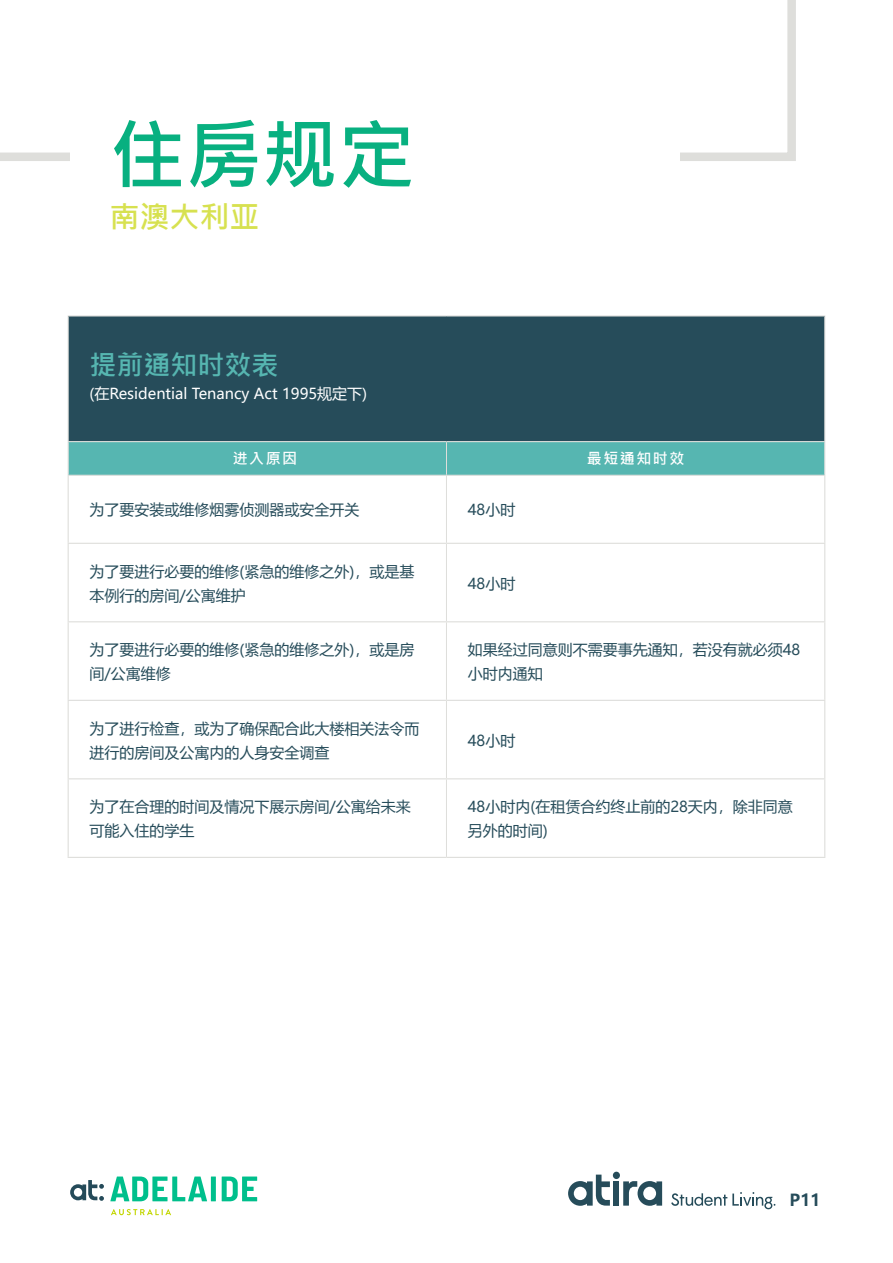
<style>
.page{position:relative;width:893px;height:1263px;background:#fff}
.page>*{position:absolute;margin:0;border:0;box-sizing:border-box;transform-origin:0 0}
.t1{font:700 76.2px "Microsoft Jheng Hei";color:#08b080}
.t2{font:700 30px "Microsoft Jheng Hei";color:#d7e150}
.t3{font:700 27px "Microsoft Jheng Hei";color:#56b6b1}
.t4{font:700 16.5px "Microsoft Ya Hei";color:#264c5a}
.t5{font:15px/24px "Microsoft Ya Hei";color:#264c5a}
.t6{font:15px "Microsoft Ya Hei";color:#fff}
.t7{font:700 15px "Microsoft Jheng Hei";letter-spacing:.1em;color:#fff}
.s1{color:#264c5a}
</style>
<div class="page">
<svg style="left:568px;top:1174px;width:42px;height:32px"></svg>
<div style="left:614px;top:1181px;width:5px;height:24px;background:#264c5a"></div>
<div style="left:613px;top:1172px;width:7px;height:7px;background:#264c5a;border-radius:50%"></div>
<svg style="left:623px;top:1181px;width:39px;height:25px"></svg>
<svg style="left:671px;top:1192px;width:104px;height:17px"></svg>
<svg style="left:70px;top:1180px;width:34px;height:21px"></svg>
<svg style="left:111px;top:1209px;width:60px;height:6px"></svg>
<svg style="left:222px;top:1176px;width:35px;height:25px"></svg>
<svg style="left:110px;top:1176px;width:106px;height:25px"></svg>
<svg style="left:0;top:0;width:796px;height:161px"></svg>
<div style="left:70px;top:31px;width:609px;height:173px;background:#fff"></div>
<div style="left:68px;top:316px;width:757px;height:126px;background:#264c5a"></div>
<div style="left:69px;top:442px;width:755px;height:33px;background:#56b6b1"></div>
<hr style="left:446px;top:442px;width:1px;height:33px;background:#dededb">
<hr style="left:446px;top:476px;width:1px;height:67px;background:#dededb">
<hr style="left:446px;top:544px;width:1px;height:77px;background:#dededb">
<hr style="left:446px;top:622px;width:1px;height:78px;background:#dededb">
<hr style="left:446px;top:701px;width:1px;height:77px;background:#dededb">
<hr style="left:446px;top:779px;width:1px;height:78px;background:#dededb">
<hr style="left:68px;top:315px;width:378px;height:1px;background:#dededb">
<hr style="left:68px;top:316px;width:1px;height:125px;background:#dededb">
<hr style="left:446px;top:315px;width:379px;height:1px;background:#dededb">
<hr style="left:824px;top:316px;width:1px;height:125px;background:#dededb">
<hr style="left:68px;top:441px;width:378px;height:1px;background:#dededb">
<hr style="left:68px;top:442px;width:1px;height:33px;background:#dededb">
<hr style="left:446px;top:441px;width:379px;height:1px;background:#dededb">
<hr style="left:824px;top:442px;width:1px;height:33px;background:#dededb">
<hr style="left:68px;top:475px;width:378px;height:1px;background:#dededb">
<hr style="left:68px;top:476px;width:1px;height:67px;background:#dededb">
<hr style="left:446px;top:475px;width:379px;height:1px;background:#dededb">
<hr style="left:824px;top:476px;width:1px;height:67px;background:#dededb">
<hr style="left:68px;top:543px;width:378px;height:1px;background:#dededb">
<hr style="left:68px;top:544px;width:1px;height:77px;background:#dededb">
<hr style="left:446px;top:543px;width:379px;height:1px;background:#dededb">
<hr style="left:824px;top:544px;width:1px;height:77px;background:#dededb">
<hr style="left:68px;top:621px;width:378px;height:1px;background:#dededb">
<hr style="left:68px;top:622px;width:1px;height:78px;background:#dededb">
<hr style="left:446px;top:621px;width:379px;height:1px;background:#dededb">
<hr style="left:824px;top:622px;width:1px;height:78px;background:#dededb">
<hr style="left:68px;top:700px;width:378px;height:1px;background:#dededb">
<hr style="left:68px;top:701px;width:1px;height:77px;background:#dededb">
<hr style="left:446px;top:700px;width:379px;height:1px;background:#dededb">
<hr style="left:824px;top:701px;width:1px;height:77px;background:#dededb">
<hr style="left:68px;top:778px;width:378px;height:1px;background:#dededb">
<hr style="left:68px;top:779px;width:1px;height:78px;background:#dededb">
<hr style="left:446px;top:778px;width:379px;height:1px;background:#dededb">
<hr style="left:824px;top:779px;width:1px;height:78px;background:#dededb">
<hr style="left:68px;top:857px;width:378px;height:1px;background:#dededb">
<hr style="left:446px;top:857px;width:379px;height:1px;background:#dededb">
<h1 class="t1" style="left:110px;top:108px;width:306px">住房规定</h1>
<h2 class="t2" style="left:110px;top:198px;width:151px">南澳大利亚</h2>
<h3 class="t3" style="left:89px;top:348px;width:206px">提前通知时效表<span class="s1">e</span></h3>
<p class="t6" style="left:89px;top:383px;width:279px">(在Residential Tenancy Act 1995规定下)</p>
<p class="t7" style="left:233px;top:449px;width:66px">进入原因</p>
<p class="t7" style="left:587px;top:449px;width:99px">最短通知时效</p>
<p class="t5" style="left:89px;top:497px;width:271px">为了要安装或维修烟雾侦测器或安全开关</p>
<p class="t5" style="left:468px;top:497px;width:49px">48小时</p>
<p class="t5" style="left:89px;top:559px;width:327px">为了要进行必要的维修(紧急的维修之外)，或是基本例行的房间/公寓维护</p>
<p class="t5" style="left:468px;top:571px;width:49px">48小时</p>
<p class="t5" style="left:89px;top:637px;width:327px">为了要进行必要的维修(紧急的维修之外)，或是房间/公寓维修</p>
<p class="t5" style="left:468px;top:637px;width:334px">如果经过同意则不需要事先通知，若没有就必须48小时内通知</p>
<p class="t5" style="left:89px;top:716px;width:331px">为了进行检查，或为了确保配合此大楼相关法令而进行的房间及公寓内的人身安全调查</p>
<p class="t5" style="left:468px;top:728px;width:49px">48小时</p>
<p class="t5" style="left:89px;top:794px;width:323px">为了在合理的时间及情况下展示房间/公寓给未来可能入住的学生</p>
<p class="t5" style="left:468px;top:794px;width:327px">48小时内(在租赁合约终止前的28天内，除非同意另外的时间)</p>
<p class="t4" style="left:789px;top:1189px;width:33px">P11</p>
</div>
